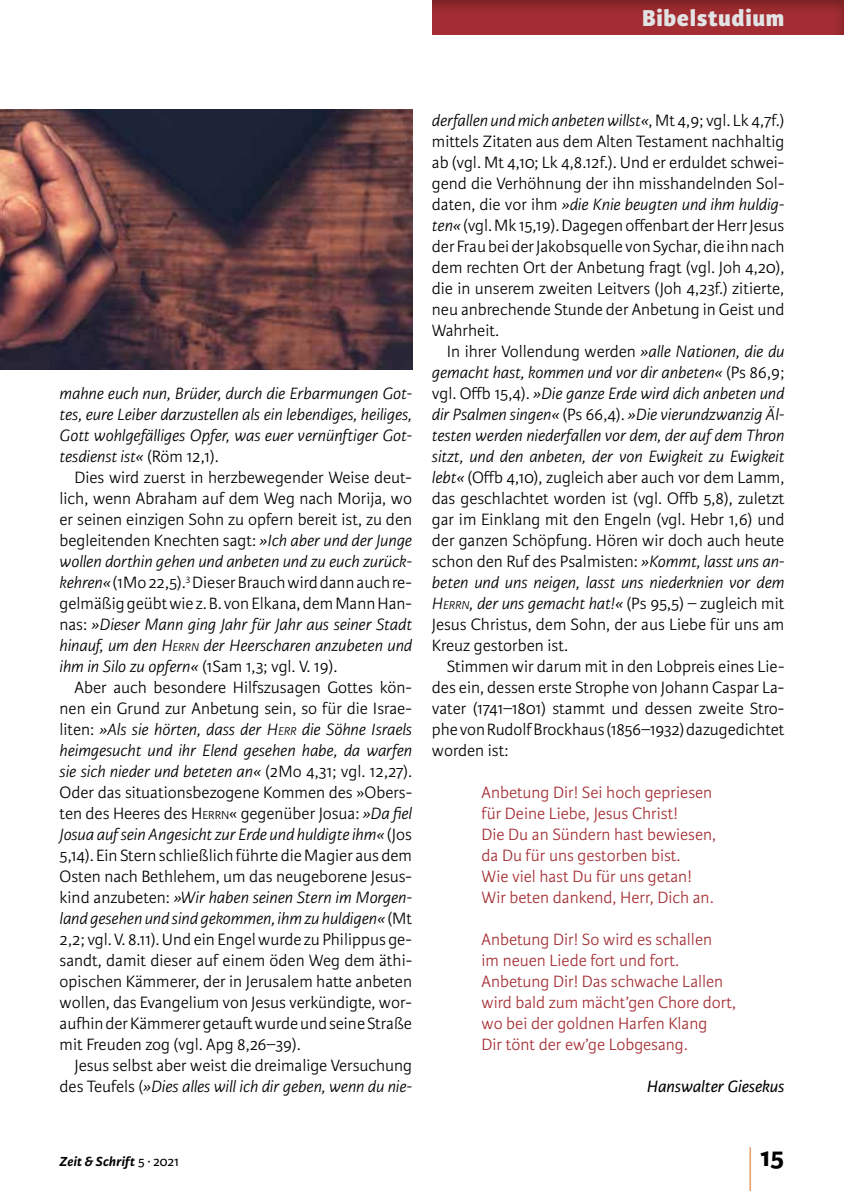
<style>
.page{position:relative;width:844px;height:1191px;background:#fff}
.page>*{position:absolute;margin:0;border:0;box-sizing:border-box;transform-origin:0 0}
.t1{font:300 59.5px "Karmina Sans Basic";color:#df7427;scale:.29 1}
.t2{font:700 28px "Karmina Sans Basic";color:#000}
.t3{font:800 24.5px "Karmina Sans Basic";letter-spacing:.025em;color:#e2e3e4}
.t4{font:300 17.5px/21px "Karmina Sans Basic";color:#000;text-align:justify}
.t5{font:300 17.5px/21px "Karmina Sans Basic";color:#a32d32}
.t6{font:italic 300 17.5px/21px "Karmina Sans Basic";color:#000;text-align:justify}
.t7{font:italic 17.5px "Karmina Sans Basic";color:#000}
.t8{font:italic 700 14px "Karmina Sans Basic";letter-spacing:.015em;color:#000}
.s1{font-style:normal}
.s2{font-style:italic}
.s3{font-style:italic;font-size:12.25px}
.s4{font-style:inherit}
.s5{font-size:12.25px}
.s6{font-weight:400;font-style:normal}
</style>
<div class="page">
<img style="left:0;top:109px;width:412px;height:261px">
<div style="left:430px;top:0;width:413px;height:35px;background:#000;opacity:.3"></div>
<h3 class="t3" style="left:642px;top:4px;width:144px">Bibelstudium</h3>
<p class="t6" style="left:60px;top:383px;width:354px">mahne euch nun, Brüder, durch die Erbarmungen Got&shy;tes, eure Leiber darzustellen als ein lebendiges, heiliges, Gott wohlgefälliges Opfer, was euer vernünftiger Got&shy;tesdienst ist« <span class="s1">(Röm 12,1).</span></p>
<p class="t4" style="left:60px;top:467px;width:354px;text-indent:15px">Dies wird zuerst in herzbewegender Weise deut&shy;lich, wenn Abraham auf dem Weg nach Morija, wo er seinen einzigen Sohn zu opfern bereit ist, zu den begleitenden Knechten sagt: <span class="s2">»Ich aber und der Junge wollen dorthin gehen und anbeten und zu euch zurück&shy;kehren«</span> (1Mo 22,5).<sup>3</sup> Dieser Brauch wird dann auch re&shy;gelmäßig geübt wie z.B. von Elkana, dem Mann Han&shy;nas: <span class="s2">»Dieser Mann ging Jahr für Jahr aus seiner Stadt hinauf, um den</span> <span class="s2">H</span><span class="s3">ERRN</span> <span class="s2">der Heerscharen anzubeten und ihm in Silo zu opfern«</span> (1Sam 1,3; vgl. V. 19).</p>
<p class="t4" style="left:60px;top:677px;width:354px;text-indent:15px">Aber auch besondere Hilfszusagen Gottes kön&shy;nen ein Grund zur Anbetung sein, so für die Israe&shy;liten: <span class="s2">»Als sie hörten, dass der</span> <span class="s2">H</span><span class="s3">ERR</span> <span class="s2">die Söhne Israels heimgesucht und ihr Elend gesehen habe, da warfen sie sich nieder und beteten an«</span> (2Mo 4,31; vgl. 12,27).<br>Oder das situationsbezogene Kommen des »Obers&shy;ten des Heeres des <span class="s4">H</span><span class="s5">ERRN</span>« gegenüber Josua: <span class="s2">»Da fiel Josua auf sein Angesicht zur Erde und huldigte ihm«</span> (Jos 5,14). Ein Stern schließlich führte die Magier aus dem Osten nach Bethlehem, um das neugeborene Jesus&shy;kind anzubeten: <span class="s2">»Wir haben seinen Stern im Morgen&shy;land gesehen und sind gekommen, ihm zu huldigen«</span> (Mt 2,2; vgl. V. 8.11). Und ein Engel wurde zu Philippus ge&shy;sandt, damit dieser auf einem öden Weg dem äthi&shy;opischen Kämmerer, der in Jerusalem hatte anbeten wollen, das Evangelium von Jesus verkündigte, wor&shy;aufhin der Kämmerer getauft wurde und seine Straße mit Freuden zog (vgl. Apg 8,26–39).</p>
<p class="t4" style="left:60px;top:1055px;width:354px;text-align:right">Jesus selbst aber weist die dreimalige Versuchung des Teufels (<span class="s2">»Dies alles will ich dir geben, wenn du nie-</span></p>
<p class="t4" style="left:432px;top:110px;width:354px"><span class="s2">derfallen und mich anbeten willst«</span>, Mt 4,9; vgl. Lk 4,7f.) mittels Zitaten aus dem Alten Testament nachhaltig ab (vgl. Mt 4,10; Lk 4,8.12f.). Und er erduldet schwei&shy;gend die Verhöhnung der ihn misshandelnden Sol&shy;daten, die vor ihm <span class="s2">»die Knie beugten und ihm huldig&shy;ten«</span> (vgl. Mk 15,19). Dagegen offenbart der Herr Jesus der Frau bei der Jakobsquelle von Sychar, die ihn nach dem rechten Ort der Anbetung fragt (vgl. Joh 4,20), die in unserem zweiten Leitvers (Joh 4,23f.) zitierte, neu anbrechende Stunde der Anbetung in Geist und Wahrheit.</p>
<p class="t4" style="left:432px;top:341px;width:354px;text-indent:15px">In ihrer Vollendung werden <span class="s2">»alle Nationen, die du gemacht hast, kommen und vor dir anbeten«</span> (Ps 86,9; vgl. Offb 15,4). <span class="s2">»Die ganze Erde wird dich anbeten und dir Psalmen singen«</span> (Ps 66,4). <span class="s2">»Die vierundzwanzig Äl&shy;testen werden niederfallen vor dem, der auf dem Thron sitzt, und den anbeten, der von Ewigkeit zu Ewigkeit lebt«</span> (Offb 4,10), zugleich aber auch vor dem Lamm, das geschlachtet worden ist (vgl. Offb 5,8), zuletzt gar im Einklang mit den Engeln (vgl. Hebr 1,6) und der ganzen Schöpfung. Hören wir doch auch heute schon den Ruf des Psalmisten: <span class="s2">»Kommt, lasst uns an&shy;beten und uns neigen, lasst uns niederknien vor dem </span><span class="s2">H</span><span class="s3">ERRN</span><span class="s2">, der uns gemacht hat!«</span> (Ps 95,5) – zugleich mit Jesus Christus, dem Sohn, der aus Liebe für uns am Kreuz gestorben ist.</p>
<p class="t4" style="left:432px;top:656px;width:354px;text-indent:15px">Stimmen wir darum mit in den Lobpreis eines Lie&shy;des ein, dessen erste Strophe von Johann Caspar La&shy;vater (1741–1801) stammt und dessen zweite Stro&shy;phe von Rudolf Brockhaus (1856–1932) dazugedichtet worden ist:</p>
<p class="t5" style="left:481px;top:782px;width:236px">Anbetung Dir! Sei hoch gepriesen für Deine Liebe, Jesus Christ!<br>Die Du an Sündern hast bewiesen, da Du für uns gestorben bist.<br>Wie viel hast Du für uns getan!<br>Wir beten dankend, Herr, Dich an.</p>
<p class="t5" style="left:481px;top:929px;width:256px">Anbetung Dir! So wird es schallen<br>im neuen Liede fort und fort.<br>Anbetung Dir! Das schwache Lallen wird bald zum mächt’gen Chore dort, wo bei der goldnen Harfen Klang<br>Dir tönt der ew’ge Lobgesang.</p>
<p class="t7" style="left:646px;top:1077px;width:139px">Hanswalter Giesekus</p>
<h1 class="t1" style="left:748px;top:1140px;width:17px">|</h1>
<p class="t8" style="left:60px;top:1153px;width:121px">Zeit &amp; Schrift <span class="s6">5 ∙ 2021</span></p>
<h2 class="t2" style="left:759px;top:1141px;width:26px">15</h2>
</div>
